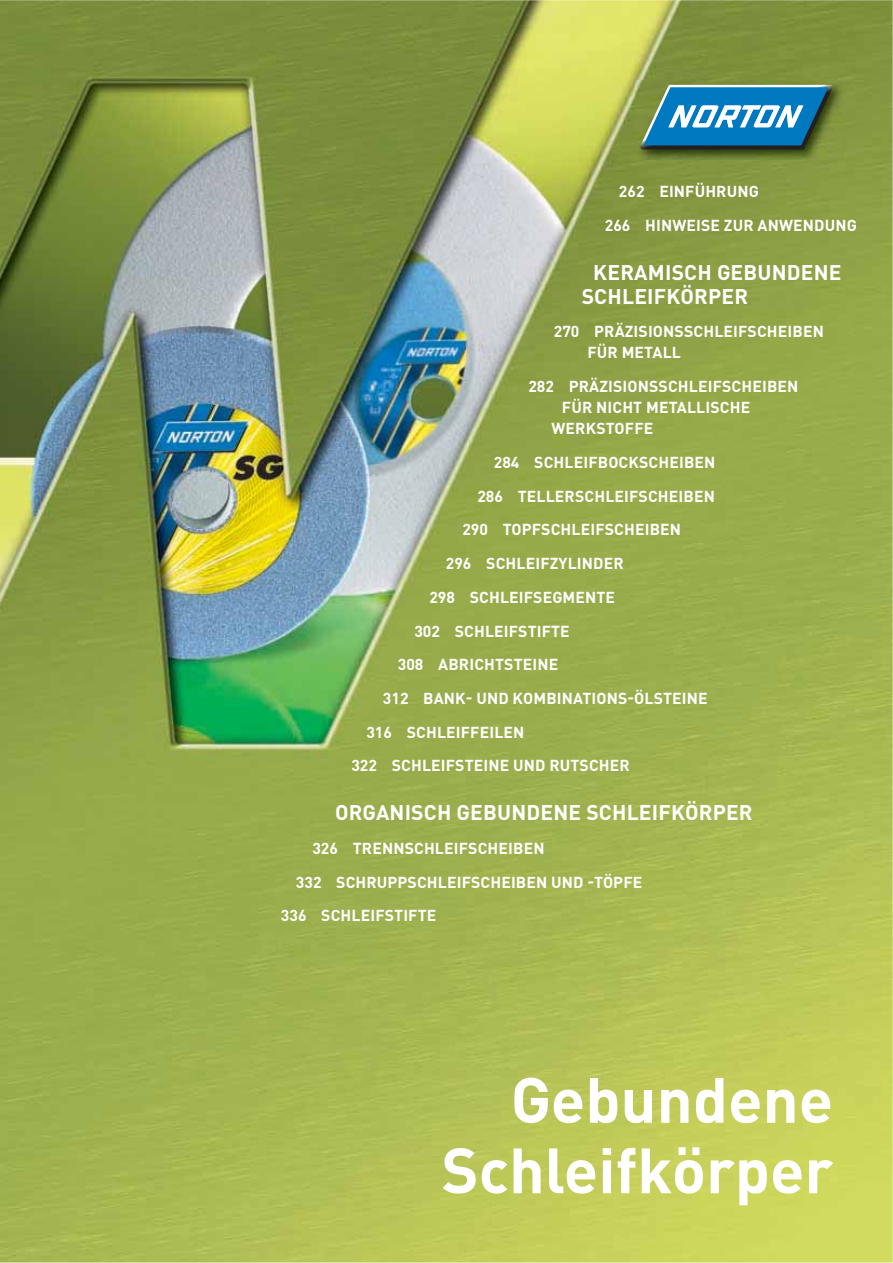
<style>
.page{position:relative;width:893px;height:1263px;background:#fff}
.page>*{position:absolute;margin:0;border:0;box-sizing:border-box;transform-origin:0 0}
.t1{font:700 63px/70.5px "DIN Pro";color:#fff;text-align:right}
.t2{font:700 21px/24px "DIN Pro";letter-spacing:.01em;color:#fff}
.t3{font:700 15.75px/33.8px "DIN Pro";letter-spacing:.01em;color:#fff}
</style>
<div class="page">
<img style="left:0;top:0;width:893px;height:1263px">
<img style="left:635px;top:80px;width:211px;height:79px">
<svg style="left:640px;top:85px;width:193px;height:64px;background:#3e8bab"></svg>
<p class="t3" style="left:605px;top:176px;width:253px;text-indent:14px">262 EINFÜHRUNG<br>266 HINWEISE ZUR ANWENDUNG</p>
<h2 class="t2" style="left:582px;top:262px;width:261px;text-indent:12px">KERAMISCH GEBUNDENE<br>SCHLEIFKÖRPER</h2>
<p class="t3" style="left:587px;top:323px;width:238px;line-height:21px;text-indent:-34px">270 PRÄZISIONSSCHLEIFSCHEIBEN<br>FÜR METALL</p>
<p class="t3" style="left:528px;top:371px;width:271px">282 PRÄZISIONSSCHLEIFSCHEIBEN</p>
<p class="t3" style="left:562px;top:392px;width:190px">FÜR NICHT METALLISCHE</p>
<p class="t3" style="left:551px;top:413px;width:103px">WERKSTOFFE</p>
<p class="t3" style="left:494px;top:447px;width:223px">284 SCHLEIFBOCKSCHEIBEN</p>
<p class="t3" style="left:477px;top:480px;width:239px">286 TELLERSCHLEIFSCHEIBEN</p>
<p class="t3" style="left:462px;top:514px;width:220px">290 TOPFSCHLEIFSCHEIBEN</p>
<p class="t3" style="left:446px;top:548px;width:179px">296 SCHLEIFZYLINDER</p>
<p class="t3" style="left:429px;top:582px;width:187px">298 SCHLEIFSEGMENTE</p>
<p class="t3" style="left:414px;top:615px;width:157px">302 SCHLEIFSTIFTE</p>
<p class="t3" style="left:398px;top:649px;width:162px">308 ABRICHTSTEINE</p>
<p class="t3" style="left:383px;top:683px;width:326px">312 BANK- UND KOMBINATIONS-ÖLSTEINE</p>
<p class="t3" style="left:366px;top:717px;width:160px">316 SCHLEIFFEILEN</p>
<p class="t3" style="left:351px;top:750px;width:280px">322 SCHLEIFSTEINE UND RUTSCHER</p>
<h2 class="t2" style="left:335px;top:803px;width:419px">ORGANISCH GEBUNDENE SCHLEIFKÖRPER</h2>
<p class="t3" style="left:312px;top:833px;width:234px">326 TRENNSCHLEIFSCHEIBEN</p>
<p class="t3" style="left:296px;top:867px;width:348px">332 SCHRUPPSCHLEIFSCHEIBEN UND -TÖPFE</p>
<p class="t3" style="left:281px;top:900px;width:157px">336 SCHLEIFSTIFTE</p>
<h1 class="t1" style="left:441px;top:1070px;width:393px">Gebundene<br>Schleifkörper</h1>
</div>
